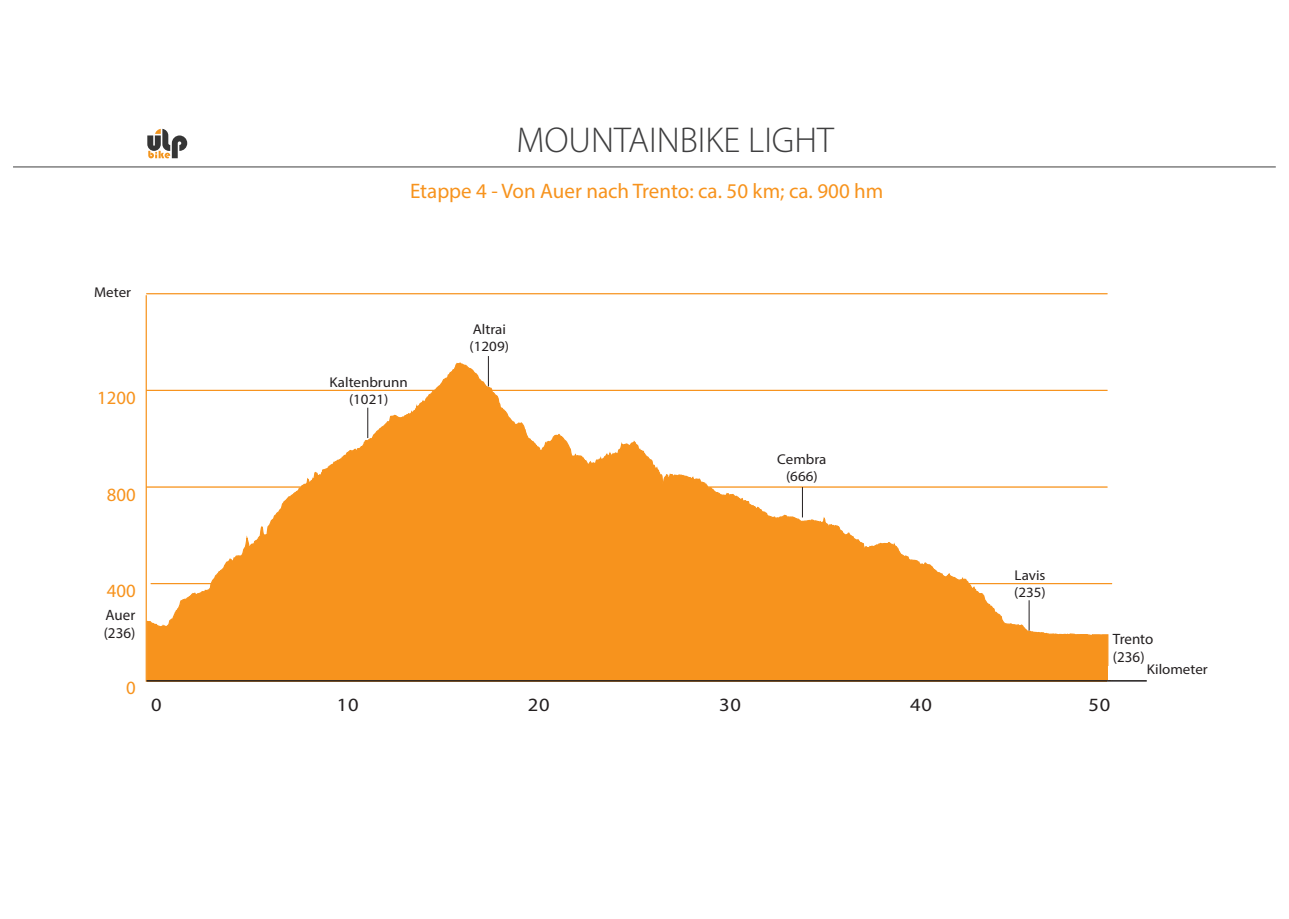
<style>
.page{position:relative;width:1289px;height:919px;background:#fff}
.page>*{position:absolute;margin:0;border:0;box-sizing:border-box;transform-origin:0 0}
.t1{font:300 36px "Myriad Pro";color:#3e3e3f}
.t2{font:21px "Myriad Pro";color:#f7931d}
.t3{font:18.75px "Myriad Pro";color:#f7931d}
.t4{font:18.75px "Myriad Pro";letter-spacing:.04em;color:#231f20;scale:1.09 1}
.t5{font:15px/18px "Myriad Pro";color:#231f20}
.t6{font:14.25px/17.1px "Myriad Pro";color:#231f20;scale:1.06 1}
</style>
<div class="page">
<svg style="left:146px;top:361px;width:963px;height:321px"></svg>
<hr style="left:146px;top:295px;width:1px;height:386px;background:#f7931d">
<hr style="left:151px;top:583px;width:960px;height:1px;background:#f7931d">
<hr style="left:146px;top:486px;width:961px;height:1px;background:#f7931d">
<hr style="left:146px;top:390px;width:961px;height:1px;background:#f7931d">
<hr style="left:146px;top:293px;width:961px;height:1px;background:#f7931d">
<hr style="left:146px;top:680px;width:1000px;height:1px;background:#231f20">
<svg style="left:150px;top:670px;width:962px;height:12px;background:#db841e"></svg>
<hr style="left:488px;top:356px;width:1px;height:30px;background:#231f20">
<hr style="left:802px;top:487px;width:1px;height:30px;background:#231f20">
<hr style="left:367px;top:407px;width:1px;height:31px;background:#231f20">
<hr style="left:1028px;top:600px;width:1px;height:30px;background:#231f20">
<svg style="left:147px;top:129px;width:40px;height:29px"></svg>
<hr style="left:13px;top:166px;width:1262px;height:1px;background:#3e3e3f">
<div style="left:1108px;top:666px;width:13px;height:13px;background:#fff"></div>
<h1 class="t1" style="left:516px;top:118px;width:319px">MOUNTAINBIKE LIGHT</h1>
<h2 class="t2" style="left:410px;top:178px;width:475px">Etappe 4 - Von Auer nach Trento: ca. 50 km; ca. 900 hm</h2>
<p class="t6" style="left:94px;top:283px;width:36px">Meter</p>
<h3 class="t3" style="left:97px;top:386px;width:40px">1200</h3>
<h3 class="t3" style="left:107px;top:482px;width:30px">800</h3>
<p class="t6" style="left:329px;top:373px;width:75px;text-align:center">Kaltenbrunn (1021)</p>
<p class="t6" style="left:469px;top:320px;width:39px">Altrai (1209)</p>
<p class="t6" style="left:777px;top:450px;width:48px;text-align:center">Cembra (666)</p>
<h3 class="t3" style="left:107px;top:579px;width:30px">400</h3>
<p class="t5" style="left:104px;top:605px;width:33px">Auer (236)</p>
<h3 class="t3" style="left:126px;top:676px;width:11px">0</h3>
<p class="t6" style="left:1014px;top:566px;width:31px">Lavis (235)</p>
<p class="t5" style="left:1112px;top:629px;width:42px">Trento (236)</p>
<p class="t6" style="left:1146px;top:660px;width:59px">Kilometer</p>
<h3 class="t4" style="left:151px;top:692px;width:11px">0</h3>
<h3 class="t4" style="left:337px;top:692px;width:22px">10</h3>
<h3 class="t4" style="left:528px;top:692px;width:22px">20</h3>
<h3 class="t4" style="left:719px;top:692px;width:22px">30</h3>
<h3 class="t4" style="left:910px;top:692px;width:22px">40</h3>
<h3 class="t4" style="left:1088px;top:692px;width:22px">50</h3>
</div>
